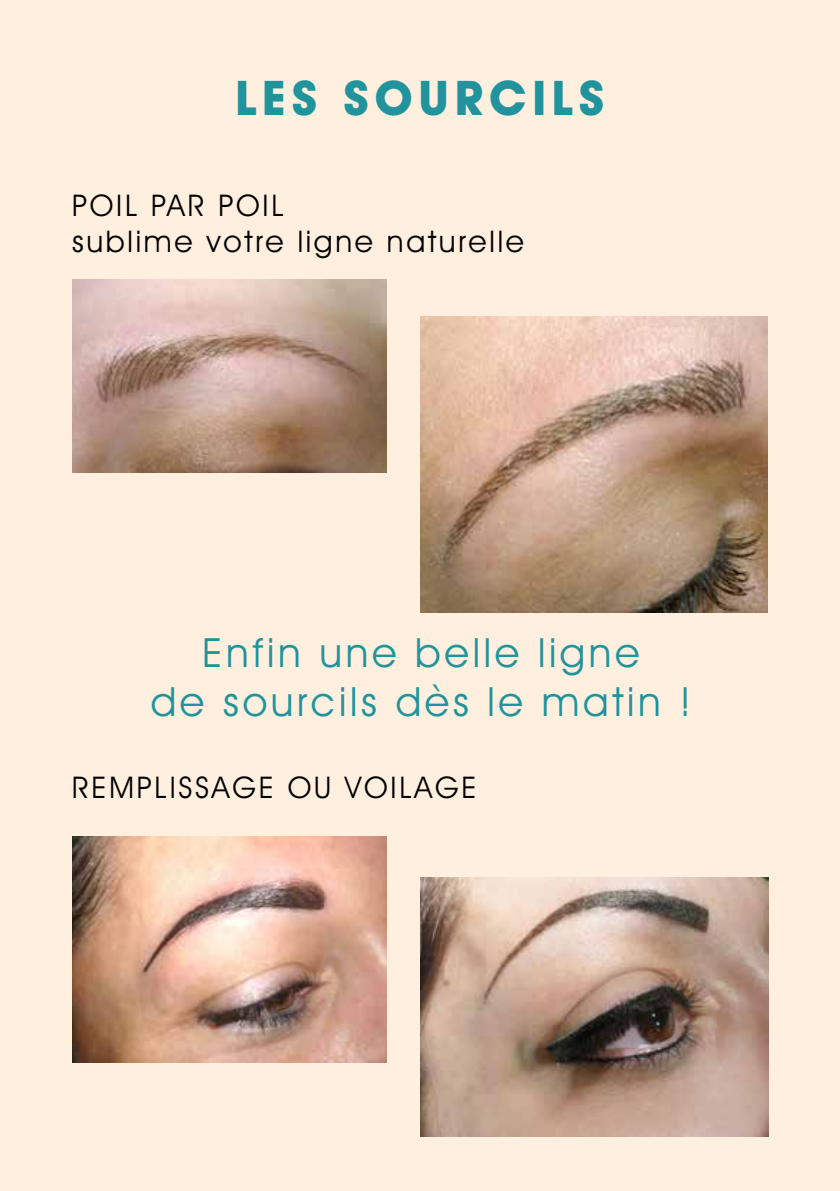
<style>
.page{position:relative;width:840px;height:1191px;background:#fff}
.page>*{position:absolute;margin:0;border:0;box-sizing:border-box;transform-origin:0 0}
.t1{font:700 48px "Avant Garde IT Cby BT";letter-spacing:.12em;color:#20939c}
.t2{font:40.4px/48.6px "Avant Garde IT Cby BT";letter-spacing:.09em;color:#20939c;text-align:center}
.t3{font:30px/36px "Avant Garde IT Cby BT";letter-spacing:.09em;color:#000}
</style>
<div class="page">
<div style="left:0;top:0;width:839px;height:1191px;background:#feefdf"></div>
<img style="left:72px;top:836px;width:314px;height:226px">
<img style="left:420px;top:877px;width:348px;height:259px">
<img style="left:420px;top:316px;width:347px;height:296px">
<img style="left:72px;top:279px;width:314px;height:193px">
<h1 class="t1" style="left:235px;top:69px;width:370px">LES SOURCILS</h1>
<p class="t3" style="left:72px;top:187px;width:453px">POIL PAR POIL<br>sublime votre ligne naturelle</p>
<h2 class="t2" style="left:151px;top:628px;width:541px">Enfin une belle ligne<br>de sourcils dès le matin !</h2>
<p class="t3" style="left:72px;top:769px;width:405px">REMPLISSAGE OU VOILAGE</p>
</div>
